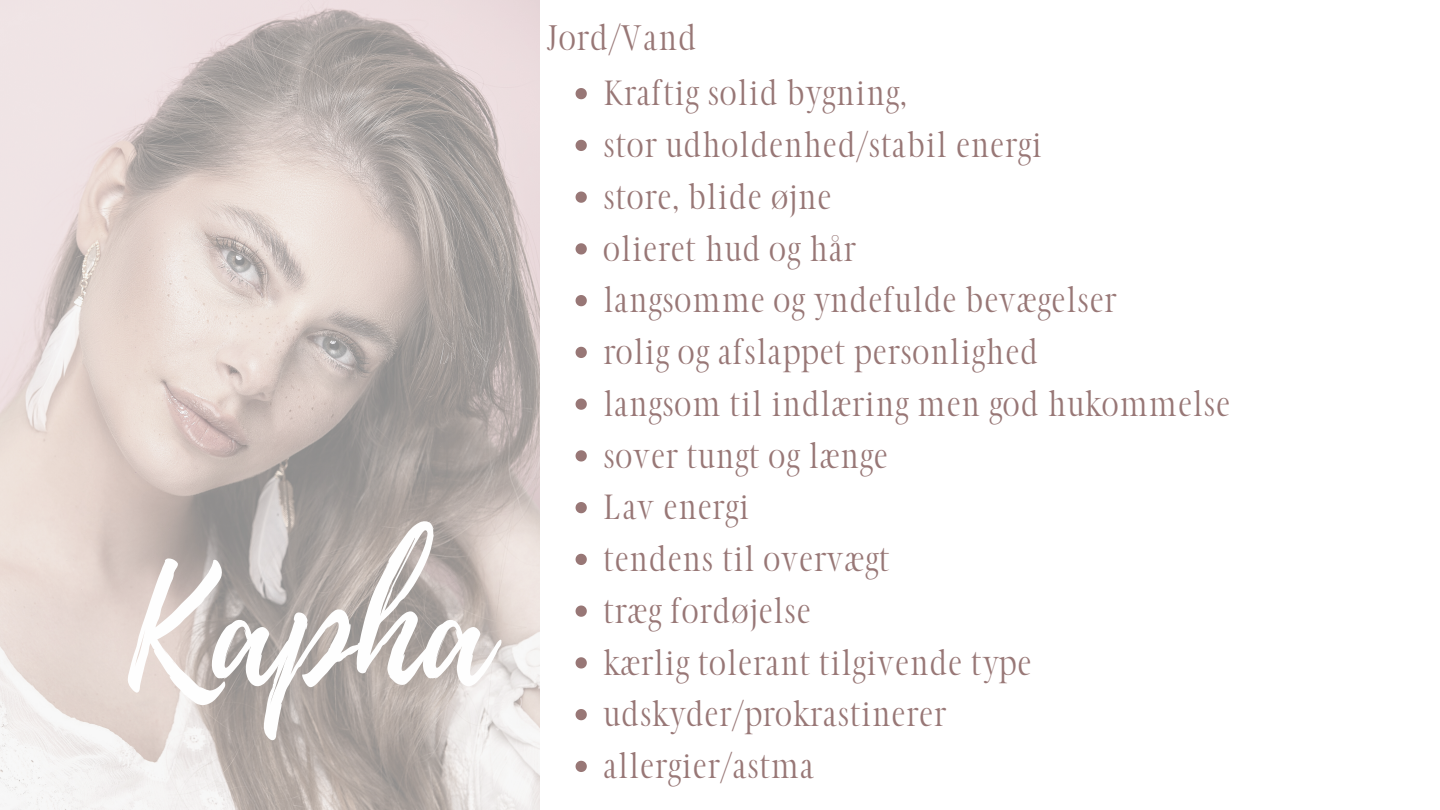
<style>
.page{position:relative;width:1440px;height:810px;background:#fff}
.page>*{position:absolute;margin:0;border:0;box-sizing:border-box;transform-origin:0 0}
.t1{font:154px "Playlist Script";color:#fefefe}
.t2{font:37.5px "glamourluxury";color:#987776}
.t3{font:37px/51.8px "glamourluxury";color:#987776}
</style>
<div class="page">
<img style="left:0;top:0;width:540px;height:810px">
<svg style="left:576px;top:88px;width:11px;height:11px"></svg>
<svg style="left:576px;top:140px;width:11px;height:11px"></svg>
<svg style="left:576px;top:192px;width:11px;height:11px"></svg>
<svg style="left:576px;top:243px;width:11px;height:12px"></svg>
<svg style="left:576px;top:295px;width:11px;height:11px"></svg>
<svg style="left:576px;top:347px;width:11px;height:11px"></svg>
<svg style="left:576px;top:399px;width:11px;height:11px"></svg>
<svg style="left:576px;top:450px;width:11px;height:12px"></svg>
<svg style="left:576px;top:502px;width:11px;height:11px"></svg>
<svg style="left:576px;top:554px;width:11px;height:11px"></svg>
<svg style="left:576px;top:606px;width:11px;height:11px"></svg>
<svg style="left:576px;top:657px;width:11px;height:12px"></svg>
<svg style="left:576px;top:709px;width:11px;height:11px"></svg>
<svg style="left:576px;top:761px;width:11px;height:11px"></svg>
<h1 class="t1" style="left:124px;top:521px;width:368px">Kapha</h1>
<p class="t2" style="left:547px;top:16px;width:151px">Jord/Vand</p>
<p class="t3" style="left:603px;top:68px;width:629px">Kraftig solid bygning,<br>stor udholdenhed/stabil energi<br>store, blide øjne<br>olieret hud og hår<br>langsomme og yndefulde bevægelser<br>rolig og afslappet personlighed<br>langsom til indlæring men god hukommelse sover tungt og længe<br>Lav energi<br>tendens til overvægt<br>træg fordøjelse<br>kærlig tolerant tilgivende type udskyder/prokrastinerer<br>allergier/astma</p>
</div>
